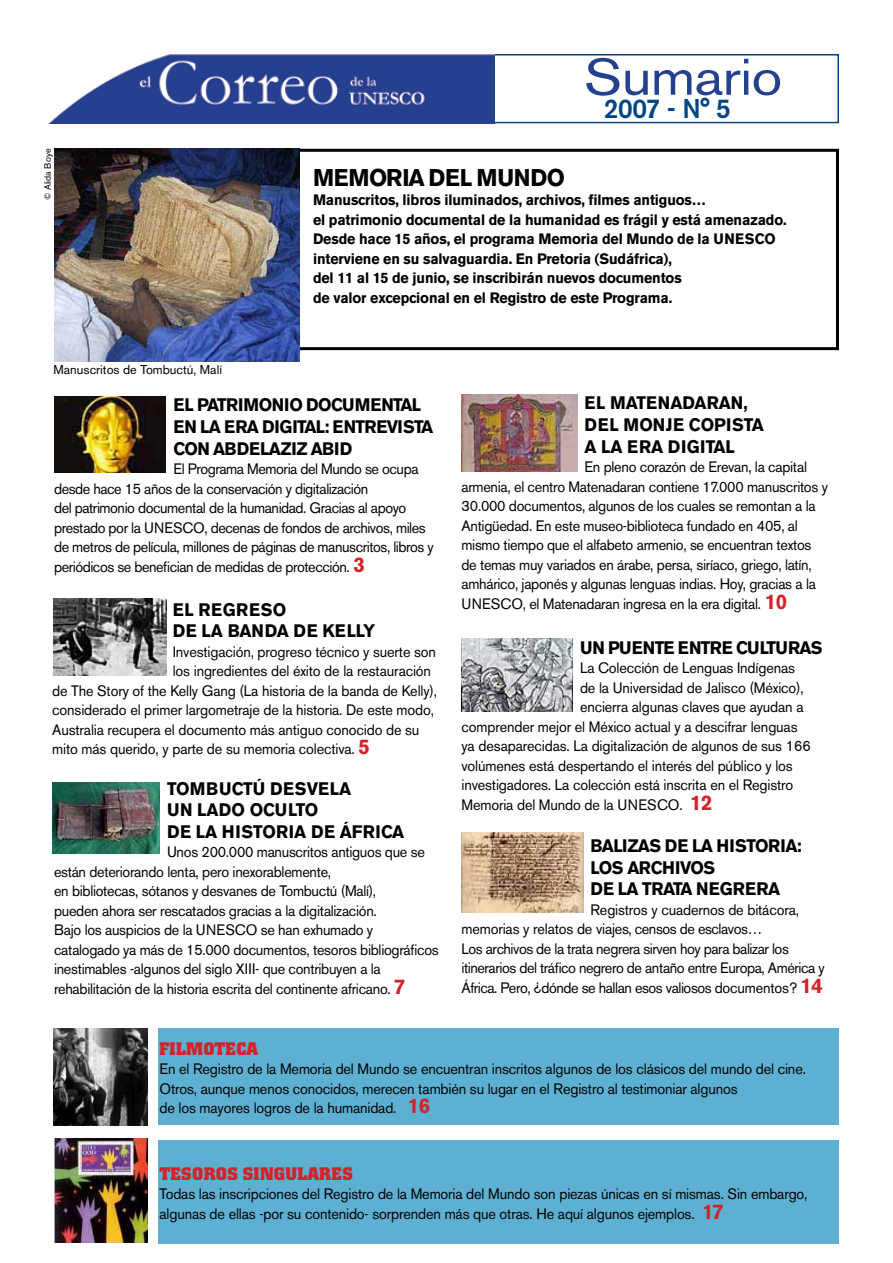
<style>
.page{position:relative;width:893px;height:1263px;background:#fff}
.page>*{position:absolute;margin:0;border:0;box-sizing:border-box;transform-origin:0 0}
.t1{font:51px "Akzidenz Grotesk BE";letter-spacing:-.01em;color:#25408f;scale:1.12 1}
.t2{font:500 27px "Akzidenz Grotesk BE";color:#004683;scale:.96 1}
.t3{font:700 24px "Akzidenz Grotesk BE";color:#000;scale:.96 1}
.t4{font:700 18px/21.6px "Akzidenz Grotesk BE";letter-spacing:.125em;color:#000;scale:.95 1}
.t5{font:700 18px/21.6px "Akzidenz Grotesk BE";letter-spacing:.085em;color:#000;scale:.95 1}
.t6{font:700 18px/21.6px "Akzidenz Grotesk BE";letter-spacing:.165em;color:#000;scale:.95 1}
.t7{font:700 18px/21.6px "Akzidenz Grotesk BE";letter-spacing:.095em;color:#000;scale:.95 1}
.t8{font:700 18px "Akzidenz Grotesk BE";letter-spacing:.16em;color:#000;scale:.95 1}
.t9{font:700 18px "Colossalis";letter-spacing:.02em;color:#d2232a}
.t10{font:700 18px "Colossalis";color:#d2232a}
.t11{font:15px/19.5px "Akzidenz Grotesk BE";letter-spacing:-.02em;color:#000;scale:.96 1}
.t12{font:700 15px/19.5px "Akzidenz Grotesk BE";letter-spacing:-.01em;color:#000;scale:.95 1}
.t13{font:12.75px "Akzidenz Grotesk BE";color:#000}
.t14{font:9px "Akzidenz Grotesk BE";color:#000}
.s1{font-weight:700;font-size:21px;color:#d2232a}
</style>
<div class="page">
<div style="left:98px;top:149px;width:741px;height:201px;border:3px solid #000"></div>
<div style="left:492px;top:54px;width:347px;height:69px;border:2px solid #004683"></div>
<img style="left:49px;top:54px;width:445px;height:69px">
<img style="left:54px;top:149px;width:246px;height:212px">
<img style="left:54px;top:396px;width:112px;height:77px">
<img style="left:53px;top:599px;width:113px;height:76px">
<img style="left:52px;top:782px;width:107px;height:71px">
<img style="left:461px;top:395px;width:116px;height:76px">
<img style="left:461px;top:638px;width:111px;height:73px">
<img style="left:461px;top:832px;width:122px;height:80px">
<div style="left:158px;top:1140px;width:681px;height:103px;background:#5db0d1"></div>
<div style="left:158px;top:1028px;width:681px;height:97px;background:#5db0d1"></div>
<img style="left:54px;top:1139px;width:93px;height:103px">
<img style="left:54px;top:1028px;width:93px;height:97px">
<p class="t14" style="left:42px;top:200px;width:53px;rotate:-90deg">© Alida Boye</p>
<p class="t13" style="left:54px;top:362px;width:170px">Manuscritos de Tombuctú, Malí</p>
<h1 class="t1" style="left:584px;top:47px;width:179px">Sumario</h1>
<h2 class="t2" style="left:604px;top:92px;width:134px">2007 - N° 5</h2>
<h3 class="t3" style="left:313px;top:163px;width:264px">Memoria del Mundo</h3>
<p class="t12" style="left:313px;top:190px;width:500px">Manuscritos, libros iluminados, archivos, filmes antiguos…<br>el patrimonio documental de la humanidad es frágil y está amenazado.<br>Desde hace 15 años, el programa Memoria del Mundo de la UNE</p>
<p class="t12" style="left:745px;top:229px;width:33px">SCO</p>
<p class="t12" style="left:313px;top:249px;width:390px">interviene en su salvaguardia. En Pretoria (Sudáfrica), del 11 al 15 de junio, se inscribirán nuevos documentos de valor excepcional en el Registro de este Programa.</p>
<p class="t5" style="left:173px;top:395px;width:273px">El patrimonio documental en la era digital: entrevista con Abdelaziz Abid</p>
<p class="t11" style="left:54px;top:459px;width:397px;text-indent:119px">El Programa Memoria del Mundo se ocupa desde hace 15 años de la conservación y digitalización<br>del patrimonio documental de la humanidad. Gracias al apoyo prestado por la UNESCO, decenas de fondos de archivos, miles de metros de película, millones de páginas de manuscritos, libros y periódicos se benefician de medidas de protección. <span class="s1">3</span></p>
<p class="t4" style="left:173px;top:599px;width:211px">El regreso<br>de la banda de Kelly</p>
<p class="t11" style="left:173px;top:642px;width:276px">Investigación, progreso técnico y suerte son</p>
<p class="t11" style="left:173px;top:661px;width:271px">los ingredientes del éxito de la restauración</p>
<p class="t11" style="left:52px;top:681px;width:402px">de The Story of the Kelly Gang (La historia de la banda de Kelly),</p>
<p class="t11" style="left:52px;top:700px;width:399px">considerado el primer largometraje de la historia. De este modo,</p>
<p class="t11" style="left:52px;top:720px;width:384px">Australia recupera el documento más antiguo conocido de su</p>
<p class="t11" style="left:52px;top:739px;width:332px">mito más querido, y parte de su memoria colectiva. <span class="s1">5</span></p>
<p class="t6" style="left:167px;top:778px;width:249px">Tombuctú desvela<br>un lado oculto<br>de la historia de África</p>
<p class="t11" style="left:54px;top:842px;width:402px;text-indent:113px">Unos 200.000 manuscritos antiguos que se están deteriorando lenta, pero inexorablemente,<br>en bibliotecas, sótanos y desvanes de Tombuctú (Malí),<br>pueden ahora ser rescatados gracias a la digitalización.<br>Bajo los auspicios de la UNESCO se han exhumado y catalogado ya más de 15.000 documentos, tesoros bibliográficos inestimables -algunos del siglo XIII- que contribuyen a la rehabilitación de la historia escrita del continente africano. <span class="s1">7</span></p>
<p class="t4" style="left:584px;top:393px;width:188px">El Matenadaran, del monje copista a la era digital</p>
<p class="t11" style="left:461px;top:457px;width:383px;text-indent:123px">En pleno corazón de Erevan, la capital armenia, el centro Matenadaran contiene 17.000 manuscritos y 30.000 documentos, algunos de los cuales se remontan a la Antigüedad. En este museo-biblioteca fundado en 405, al mismo tiempo que el alfabeto armenio, se encuentran textos de temas muy variados en árabe, persa, siríaco, griego, latín, amhárico, japonés y algunas lenguas indias. Hoy, gracias a la UNESCO, el Matenadaran ingresa en la era digital. <span class="s1">10</span></p>
<p class="t8" style="left:580px;top:637px;width:254px">Un puente entre culturas</p>
<p class="t11" style="left:580px;top:658px;width:225px">La Colección de Lenguas Indígenas</p>
<p class="t11" style="left:580px;top:678px;width:235px">de la Universidad de Jalisco (México),</p>
<p class="t11" style="left:580px;top:697px;width:234px">encierra algunas claves que ayudan a</p>
<p class="t11" style="left:461px;top:717px;width:352px">comprender mejor el México actual y a descifrar lenguas</p>
<p class="t11" style="left:461px;top:736px;width:366px">ya desaparecidas. La digitalización de algunos de sus 166</p>
<p class="t11" style="left:461px;top:756px;width:347px">volúmenes está despertando el interés del público y los</p>
<p class="t11" style="left:461px;top:775px;width:347px">investigadores. La colección está inscrita en el Registro</p>
<p class="t11" style="left:461px;top:795px;width:263px">Memoria del Mundo de la UNESCO. <span class="s1">12</span></p>
<p class="t7" style="left:590px;top:835px;width:224px">Balizas de la historia: los archivos<br>de la trata negrera</p>
<p class="t11" style="left:461px;top:900px;width:380px;text-indent:129px">Registros y cuadernos de bitácora, memorias y relatos de viajes, censos de esclavos…<br>Los archivos de la trata negrera sirven hoy para balizar los itinerarios del tráfico negrero de antaño entre Europa, América y África. Pero, ¿dónde se hallan esos valiosos documentos? <span class="s1">14</span></p>
<p class="t10" style="left:159px;top:1038px;width:100px">FILMOTECA</p>
<p class="t11" style="left:159px;top:1059px;width:675px">En el Registro de la Memoria del Mundo se encuentran inscritos algunos de los clásicos del mundo del cine.<br>Otros, aunque menos conocidos, merecen también su lugar en el Registro al testimoniar algunos<br>de los mayores logros de la humanidad. <span class="s1">16</span></p>
<p class="t9" style="left:159px;top:1163px;width:195px">TESOROS SINGULARES</p>
<p class="t11" style="left:159px;top:1184px;width:677px">Todas las inscripciones del Registro de la Memoria del Mundo son piezas únicas en sí mismas. Sin embargo, algunas de ellas -por su contenido- sorprenden más que otras. He aquí algunos ejemplos. <span class="s1">17</span></p>
</div>
